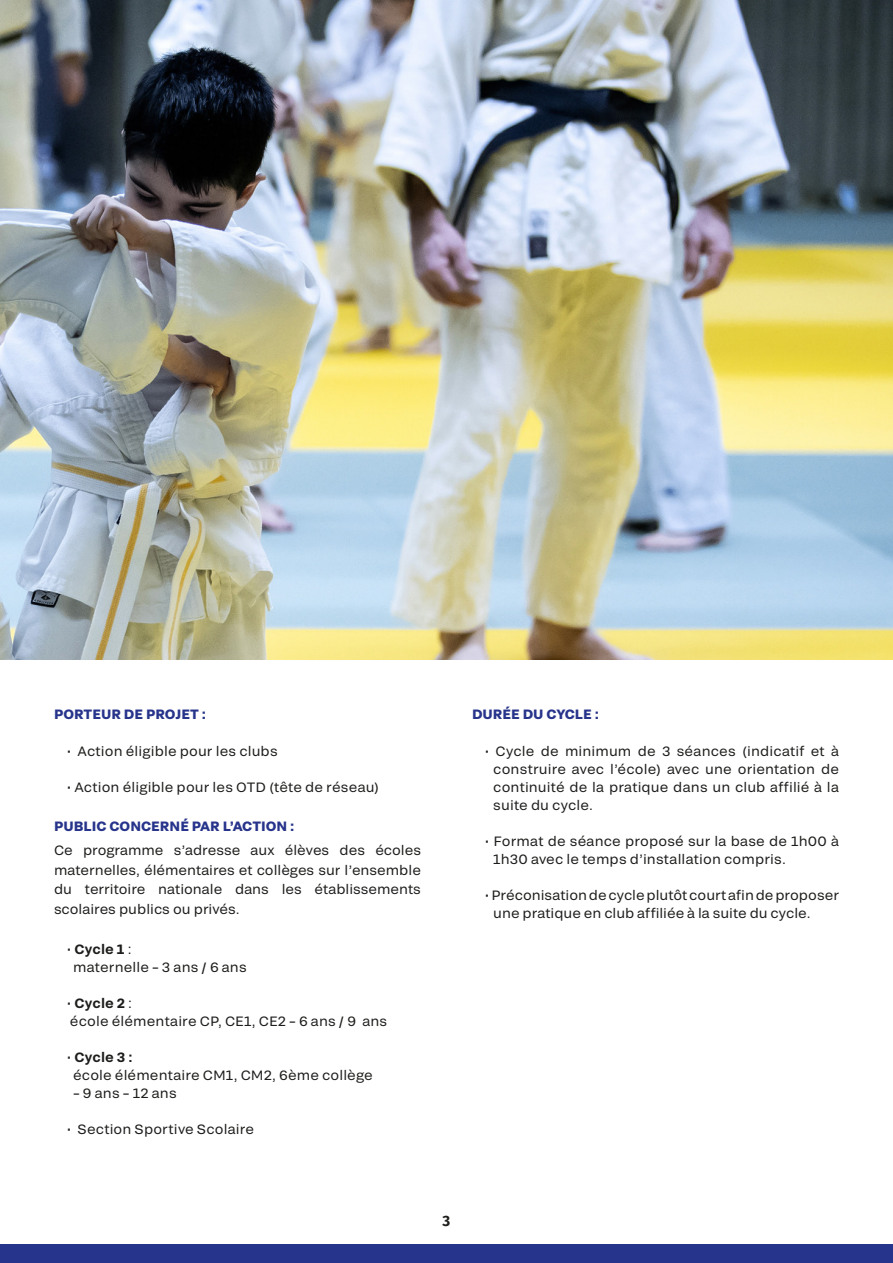
<style>
.page{position:relative;width:893px;height:1263px;background:#fff}
.page>*{position:absolute;margin:0;border:0;box-sizing:border-box;transform-origin:0 0}
.t1{font:700 15px "Fira Sans";color:#1d1d1b}
.Black{font:13.5px/18px "Grtsk Peta";letter-spacing:.01em;color:#1d1d1b;text-align:justify}
.t2{font:700 13.5px "Grtsk Peta";color:#27348b}
.Black-2{font:600 13.5px "Grtsk Peta";letter-spacing:.015em;color:#1d1d1b}
.s1{font-weight:400}
</style>
<div class="page">
<div style="left:0;top:1244px;width:893px;height:19px;background:#27348b"></div>
<img style="left:0;top:0;width:893px;height:660px">
<p class="t2" style="left:54px;top:705px;width:154px">PORTEUR DE PROJET :</p>
<p class="Black" style="left:67px;top:742px;width:212px">• Action éligible pour les clubs</p>
<p class="Black" style="left:67px;top:778px;width:314px">• Action éligible pour les OTD (tête de réseau)</p>
<p class="t2" style="left:54px;top:818px;width:242px">PUBLIC CONCERNÉ PAR L’ACTION :</p>
<p class="Black" style="left:54px;top:840px;width:368px;line-height:19.5px">Ce programme s’adresse aux élèves des écoles maternelles, élémentaires et collèges sur l’ensemble du territoire nationale dans les établissements scolaires publics ou privés.</p>
<p class="Black-2" style="left:67px;top:941px;width:66px"><span class="s1">•</span> Cycle 1 <span class="s1">:</span></p>
<p class="Black" style="left:73px;top:958px;width:175px">maternelle – 3 ans / 6 ans</p>
<p class="Black-2" style="left:67px;top:995px;width:67px"><span class="s1">•</span> Cycle 2 <span class="s1">:</span></p>
<p class="Black" style="left:70px;top:1012px;width:319px">école élémentaire CP, CE1, CE2 – 6 ans / 9 ans</p>
<p class="Black-2" style="left:67px;top:1049px;width:67px"><span class="s1">•</span> Cycle 3 :</p>
<p class="Black" style="left:73px;top:1066px;width:301px">école élémentaire CM1, CM2, 6ème collège</p>
<p class="Black" style="left:73px;top:1084px;width:105px">– 9 ans – 12 ans</p>
<p class="Black" style="left:67px;top:1120px;width:189px">• Section Sportive Scolaire</p>
<p class="t2" style="left:472px;top:705px;width:128px">DURÉE DU CYCLE :</p>
<p class="Black" style="left:493px;top:742px;width:347px;text-indent:-9px">• Cycle de minimum de 3 séances (indicatif et à construire avec l’école) avec une orientation de continuité de la pratique dans un club affilié à la suite du cycle.</p>
<p class="Black" style="left:493px;top:832px;width:347px;text-indent:-9px">• Format de séance proposé sur la base de 1h00 à<br>1h30 avec le temps d’installation compris.</p>
<p class="Black" style="left:493px;top:886px;width:347px;text-indent:-9px">• Préconisation de cycle plutôt court afin de proposer une pratique en club affiliée à la suite du cycle.</p>
<p class="t1" style="left:443px;top:1210px;width:9px">3</p>
</div>
